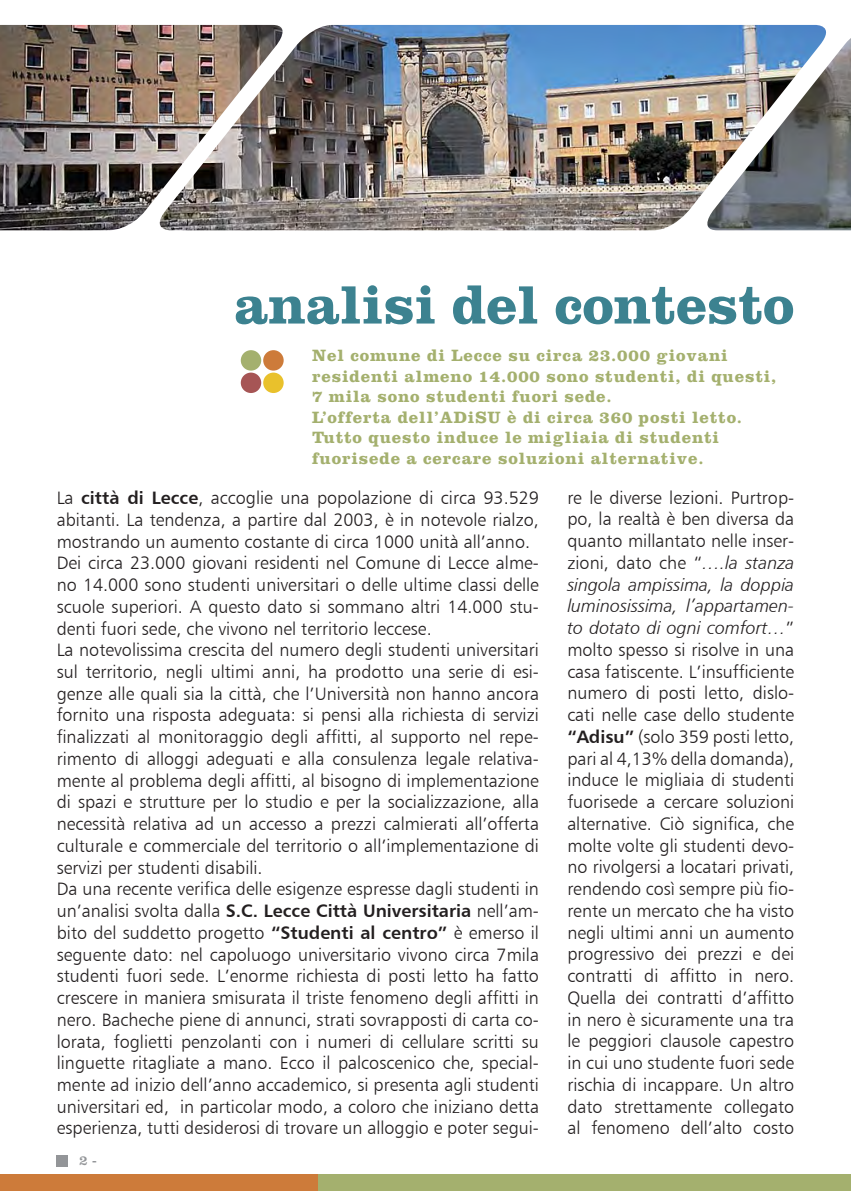
<style>
.page{position:relative;width:851px;height:1191px;background:#fff}
.page>*{position:absolute;margin:0;border:0;box-sizing:border-box;transform-origin:0 0}
.t1{font:700 56px "Clarendon LT Std";color:#3c8290}
.t2{font:18px/21.8px "Humanist 777 BT Light B";color:#231f20;text-align:justify}
.t3{font:18px/21.8px "Humanist 777 BT Light Italic B";color:#231f20;text-align:justify}
.t4{font:700 17px/20.4px "Clarendon LT Std";letter-spacing:.05em;color:#a4b06e}
.t5{font:14px "Clarendon LT Std";color:#939598}
.s1{font-family:"Humanist 777 BT Light Italic B"}
.s2{font-family:"Humanist 777 BT Light B"}
.s3{font-family:"Humanist 777 BT Bold B"}
</style>
<div class="page">
<img style="left:0;top:25px;width:703px;height:205px">
<img style="left:703px;top:25px;width:147px;height:205px">
<div style="left:241px;top:350px;width:20px;height:20px;background:#a4b06e;border-radius:50%"></div>
<div style="left:241px;top:372px;width:20px;height:21px;background:#a65555;border-radius:50%"></div>
<div style="left:263px;top:350px;width:20px;height:20px;background:#cd7b3a;border-radius:50%"></div>
<div style="left:263px;top:372px;width:20px;height:21px;background:#e9c12c;border-radius:50%"></div>
<div style="left:0;top:1174px;width:318px;height:17px;background:#cd7b3a"></div>
<div style="left:318px;top:1174px;width:532px;height:17px;background:#a4b06e"></div>
<div style="left:57px;top:1155px;width:11px;height:11px;background:#939598"></div>
<h1 class="t1" style="left:234px;top:284px;width:561px">analisi del contesto</h1>
<p class="t4" style="left:312px;top:347px;width:466px">Nel comune di Lecce su circa 23.000 giovani residenti almeno 14.000 sono studenti, di questi, 7 mila sono studenti fuori sede.<br>L’offerta dell’ADiSU è di circa 360 posti letto.<br>Tutto questo induce le migliaia di studenti fuorisede a cercare soluzioni alternative.</p>
<p class="t2" style="left:567px;top:486px;width:228px">re le diverse lezioni. Purtrop&shy;po, la realtà è ben diversa da quanto millantato nelle inser&shy;zioni, dato che “<span class="s1">….la stanza</span></p>
<p class="t3" style="left:567px;top:573px;width:228px">singola ampissima, la doppia luminosissima, l’appartamen&shy;to dotato di ogni comfort…<span class="s2">”</span></p>
<p class="t2" style="left:567px;top:638px;width:228px">molto spesso si risolve in una casa fatiscente. L’insufficiente numero di posti letto, dislo&shy;cati nelle case dello studente <span class="s3">“Adisu”</span> (solo 359 posti letto, pari al 4,13% della domanda), induce le migliaia di studenti fuorisede a cercare soluzioni alternative. Ciò significa, che molte volte gli studenti devo&shy;no rivolgersi a locatari privati, rendendo così sempre più fio&shy;rente un mercato che ha visto negli ultimi anni un aumento progressivo dei prezzi e dei contratti di affitto in nero.<br>Quella dei contratti d’affitto in nero è sicuramente una tra le peggiori clausole capestro in cui uno studente fuori sede rischia di incappare. Un altro dato strettamente collegato al fenomeno dell’alto costo</p>
<p class="t2" style="left:57px;top:487px;width:483px;text-align:left">La <span class="s3">città di Lecce</span>, accoglie una popolazione di circa 93.529 abitanti. La tendenza, a partire dal 2003, è in notevole rialzo, mostrando un aumento costante di circa 1000 unità all’anno.<br>Dei circa 23.000 giovani residenti nel Comune di Lecce alme&shy;no 14.000 sono studenti universitari o delle ultime classi delle scuole superiori. A questo dato si sommano altri 14.000 stu&shy;denti fuori sede, che vivono nel territorio leccese.<br>La notevolissima crescita del numero degli studenti universitari sul territorio, negli ultimi anni, ha prodotto una serie di esi&shy;genze alle quali sia la città, che l’Università non hanno ancora fornito una risposta adeguata: si pensi alla richiesta di servizi finalizzati al monitoraggio degli affitti, al supporto nel repe&shy;rimento di alloggi adeguati e alla consulenza legale relativa&shy;mente al problema degli affitti, al bisogno di implementazione di spazi e strutture per lo studio e per la socializzazione, alla necessità relativa ad un accesso a prezzi calmierati all’offerta culturale e commerciale del territorio o all’implementazione di servizi per studenti disabili.<br>Da una recente verifica delle esigenze espresse dagli studenti in un’analisi svolta dalla <span class="s3">S.C. Lecce Città Universitaria</span> nell’am&shy;bito del suddetto progetto <span class="s3">“Studenti al centro”</span> è emerso il seguente dato: nel capoluogo universitario vivono circa 7mila studenti fuori sede. L’enorme richiesta di posti letto ha fatto crescere in maniera smisurata il triste fenomeno degli affitti in nero. Bacheche piene di annunci, strati sovrapposti di carta co&shy;lorata, foglietti penzolanti con i numeri di cellulare scritti su linguette ritagliate a mano. Ecco il palcoscenico che, special&shy;mente ad inizio dell’anno accademico, si presenta agli studenti universitari ed, in particolar modo, a coloro che iniziano detta esperienza, tutti desiderosi di trovare un alloggio e poter segui-</p>
<p class="t5" style="left:79px;top:1155px;width:19px">2 -</p>
</div>
